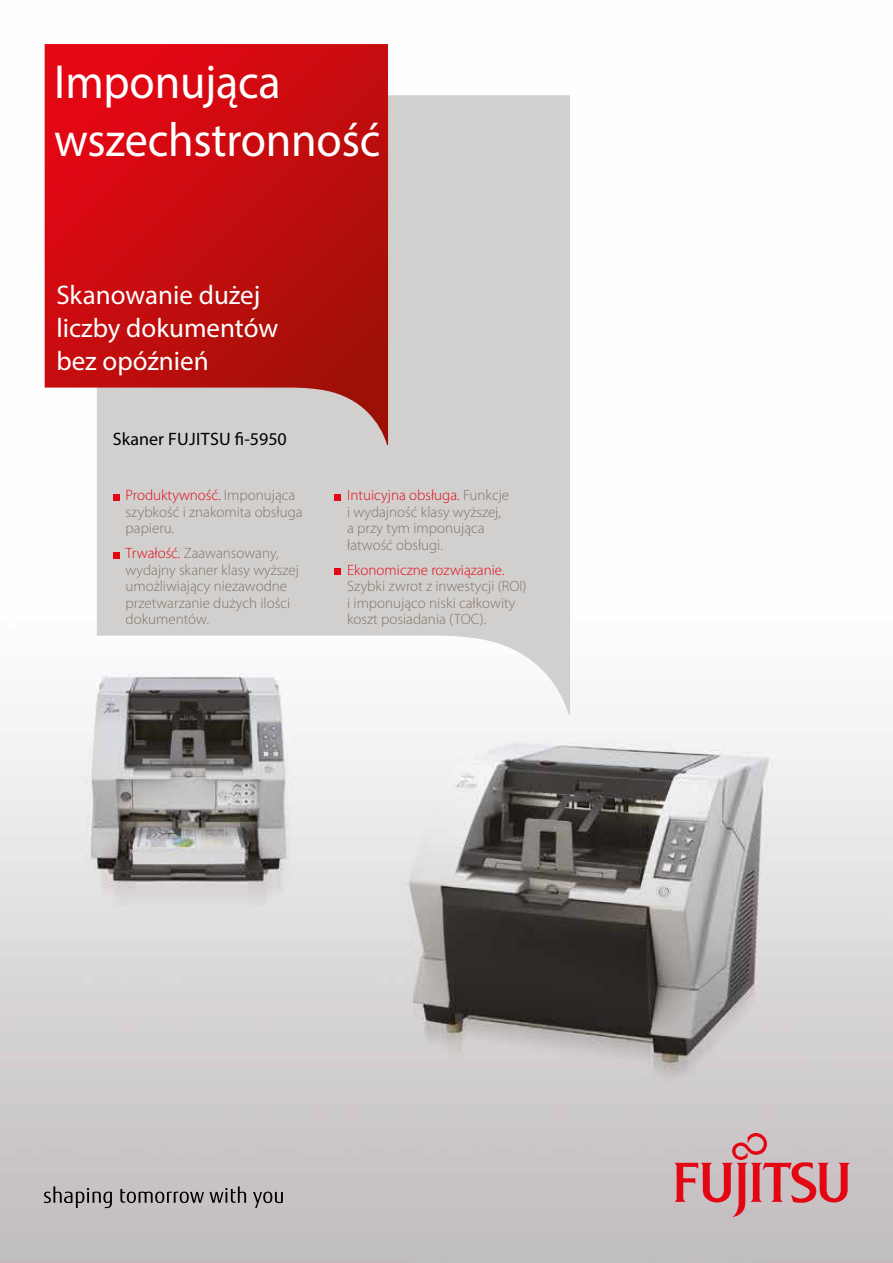
<style>
.page{position:relative;width:893px;height:1263px;background:#fff}
.page>*{position:absolute;margin:0;border:0;box-sizing:border-box;transform-origin:0 0}
.t1{font:48px/58.5px "Myriad Pro";letter-spacing:-.005em;color:#fff;scale:.96 1}
.t2{font:27px/33px "Myriad Pro";color:#fff}
.t3{font:18px "Myriad Pro";letter-spacing:.005em;color:#000}
.t4{font:300 15px/16.5px "Myriad Pro";color:#847363}
.t5{font:300 15px "Myriad Pro";color:#e30613}
.s1{color:#e30613}
</style>
<div class="page">
<img style="left:0;top:44px;width:893px;height:1219px">
<svg style="left:674px;top:1133px;width:176px;height:84px;background:#ce999d"></svg>
<svg style="left:44px;top:1186px;width:68px;height:22px"></svg>
<svg style="left:120px;top:1186px;width:126px;height:17px;background:#979294"></svg>
<svg style="left:253px;top:1191px;width:30px;height:17px"></svg>
<svg style="left:97px;top:95px;width:473px;height:620px;background:#d5d3d3"></svg>
<svg style="left:45px;top:44px;width:343px;height:401px;background:#c72728"></svg>
<svg style="left:113px;top:494px;width:6px;height:6px"></svg>
<svg style="left:113px;top:552px;width:6px;height:6px"></svg>
<div style="left:334px;top:494px;width:7px;height:6px;background:#e30613"></div>
<div style="left:334px;top:568px;width:7px;height:7px;background:#e30613"></div>
<h1 class="t1" style="left:54px;top:52px;width:341px">Imponująca wszechstronność</h1>
<h2 class="t2" style="left:56px;top:278px;width:223px">Skanowanie dużej liczby dokumentów bez opóźnień</h2>
<p class="t3" style="left:113px;top:428px;width:175px">Skaner FUJITSU fi-5950</p>
<p class="t4" style="left:126px;top:487px;width:179px"><span class="s1">Produktywność.</span> Imponująca szybkość i znakomita obsługa papieru.</p>
<p class="t4" style="left:126px;top:545px;width:175px"><span class="s1">Trwałość.</span> Zaawansowany, wydajny skaner klasy wyższej umożliwiający niezawodne przetwarzanie dużych ilości dokumentów.</p>
<p class="t4" style="left:347px;top:487px;width:164px"><span class="s1">Intuicyjna obsługa.</span> Funkcje i wydajność klasy wyższej, a przy tym imponująca łatwość obsługi.</p>
<p class="t5" style="left:347px;top:561px;width:159px">Ekonomiczne rozwiązanie.</p>
<p class="t4" style="left:347px;top:578px;width:181px">Szybki zwrot z inwestycji (ROI) i imponująco niski całkowity koszt posiadania (TOC).</p>
</div>
